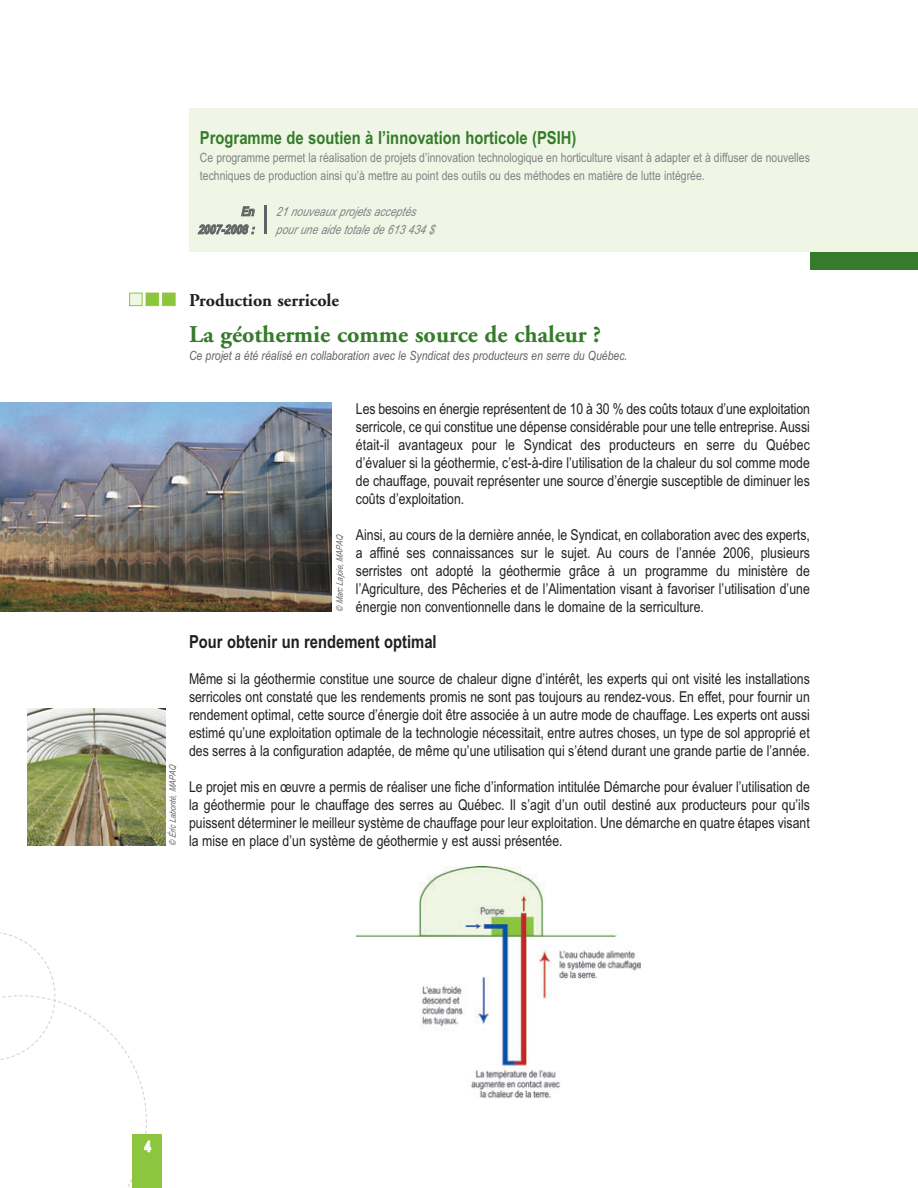
<style>
.page{position:relative;width:918px;height:1188px;background:#fff}
.page>*{position:absolute;margin:0;border:0;box-sizing:border-box;transform-origin:0 0}
.t1{font:700 24px "Adobe Garamond";color:#357b2b}
.t2{font:700 18px "Arial Narrow";color:#357b2b}
.t3{font:700 18px "Arial Narrow";color:#231f20}
.t4{font:700 18px "Adobe Garamond";color:#231f20}
.t5{font:15px/18px "Arial Narrow";color:#231f20;text-align:justify}
.t6{font:700 15px "Arial Narrow";color:#fff}
.t7{font:12.75px/18px "Arial Narrow";color:#808285}
.t8{font:italic 12.75px "Arial Narrow";color:#636366}
.t9{font:italic 12.75px/18px "Arial Narrow";color:#808285}
.t10{font:italic 700 12.75px/18px "Arial Narrow";color:#636366;text-align:right}
.t11{font:italic 9px "Arial Narrow";color:#636366}
</style>
<div class="page">
<svg style="left:0;top:932px;width:147px;height:256px"></svg>
<div style="left:133px;top:1134px;width:29px;height:54px;background:#8bc63e"></div>
<div style="left:189px;top:108px;width:729px;height:144px;background:#eff6e5"></div>
<div style="left:810px;top:252px;width:108px;height:18px;background:#357b2b"></div>
<hr style="left:264px;top:206px;width:3px;height:28px;background:#636366">
<img style="left:27px;top:709px;width:139px;height:137px">
<img style="left:0;top:403px;width:332px;height:209px">
<img style="left:356px;top:867px;width:285px;height:232px">
<div style="left:163px;top:293px;width:12px;height:12px;background:#8bc63e"></div>
<div style="left:162px;top:293px;width:14px;height:13px;border:1px solid #8bc63e"></div>
<div style="left:146px;top:293px;width:12px;height:12px;background:#8bc63e"></div>
<div style="left:146px;top:293px;width:13px;height:13px;border:1px solid #8bc63e"></div>
<div style="left:130px;top:293px;width:12px;height:12px;background:#eff6e5"></div>
<div style="left:129px;top:293px;width:13px;height:13px;border:1px solid #8bc63e"></div>
<p class="t2" style="left:200px;top:131px;width:378px">Programme de soutien à l’innovation horticole (PSIH)</p>
<p class="t7" style="left:200px;top:150px;width:611px">Ce programme permet la réalisation de projets d’innovation technologique en horticulture visant à adapter et à diffuser de nouvelles techniques de production ainsi qu’à mettre au point des outils ou des méthodes en matière de lutte intégrée.</p>
<p class="t10" style="left:198px;top:204px;width:60px">En<br>2007-2008 :</p>
<p class="t9" style="left:276px;top:203px;width:160px">2 1 nouveaux projets acceptés pour une aide totale de 613 434 $</p>
<p class="t4" style="left:189px;top:293px;width:152px">Production serricole</p>
<h1 class="t1" style="left:189px;top:325px;width:414px">La géothermie comme source de chaleur ?</h1>
<p class="t8" style="left:189px;top:351px;width:440px">Ce projet a été réalisé en collaboration avec le Syndicat des producteurs en serre du Québec.</p>
<p class="t11" style="left:169px;top:846px;width:82px;rotate:-90deg">© Éric Labonté,MAPAQ</p>
<p class="t5" style="left:356px;top:401px;width:455px">Les besoins en énergie représentent de 10 à 30 % des coûts totaux d’une exploitation serricole, ce qui constitue une dépense considérable pour une telle entreprise. Aussi était-il avantageux pour le Syndicat des producteurs en serre du Québec d’évaluer si la géothermie, c’est-à-dire l’utilisation de la chaleur du sol comme mode de chauffage, pouvait représenter une source d’énergie susceptible de diminuer les coûts d’exploitation.</p>
<p class="t5" style="left:356px;top:527px;width:455px">Ainsi, au cours de la dernière année, le Syndicat, en collaboration avec des experts, a affiné ses connaissances sur le sujet. Au cours de l’année 2006, plusieurs serristes ont adopté la géothermie grâce à un programme du ministère de l’Agriculture, des Pêcheries et de l’Alimentation visant à favoriser l’utilisation d’une énergie non conventionnelle dans le domaine de la serriculture.</p>
<p class="t3" style="left:189px;top:635px;width:249px">Pour obtenir un rendement optimal</p>
<p class="t5" style="left:189px;top:671px;width:622px">Même si la géothermie constitue une source de chaleur digne d’intérêt, les experts qui ont visité les installations serricoles ont constaté que les rendements promis ne sont pas toujours au rendez-vous. En effet, pour fournir un rendement optimal, cette source d’énergie doit être associée à un autre mode de chauffage. Les experts ont aussi estimé qu’une exploitation optimale de la technologie nécessitait, entre autres choses, un type de sol approprié et des serres à la configuration adaptée, de même qu’une utilisation qui s’étend durant une grande partie de l’année.</p>
<p class="t5" style="left:189px;top:779px;width:622px">Le projet mis en œuvre a permis de réaliser une fiche d’information intitulée Démarche pour évaluer l’utilisation de la géothermie pour le chauffage des serres au Québec. Il s’agit d’un outil destiné aux producteurs pour qu’ils puissent déterminer le meilleur système de chauffage pour leur exploitation. Une démarche en quatre étapes visant la mise en place d’un système de géothermie y est aussi présentée.</p>
<p class="t11" style="left:336px;top:612px;width:79px;rotate:-90deg">© Marc Lajoie,MAPAQ</p>
<p class="t6" style="left:144px;top:1141px;width:8px">4</p>
</div>
